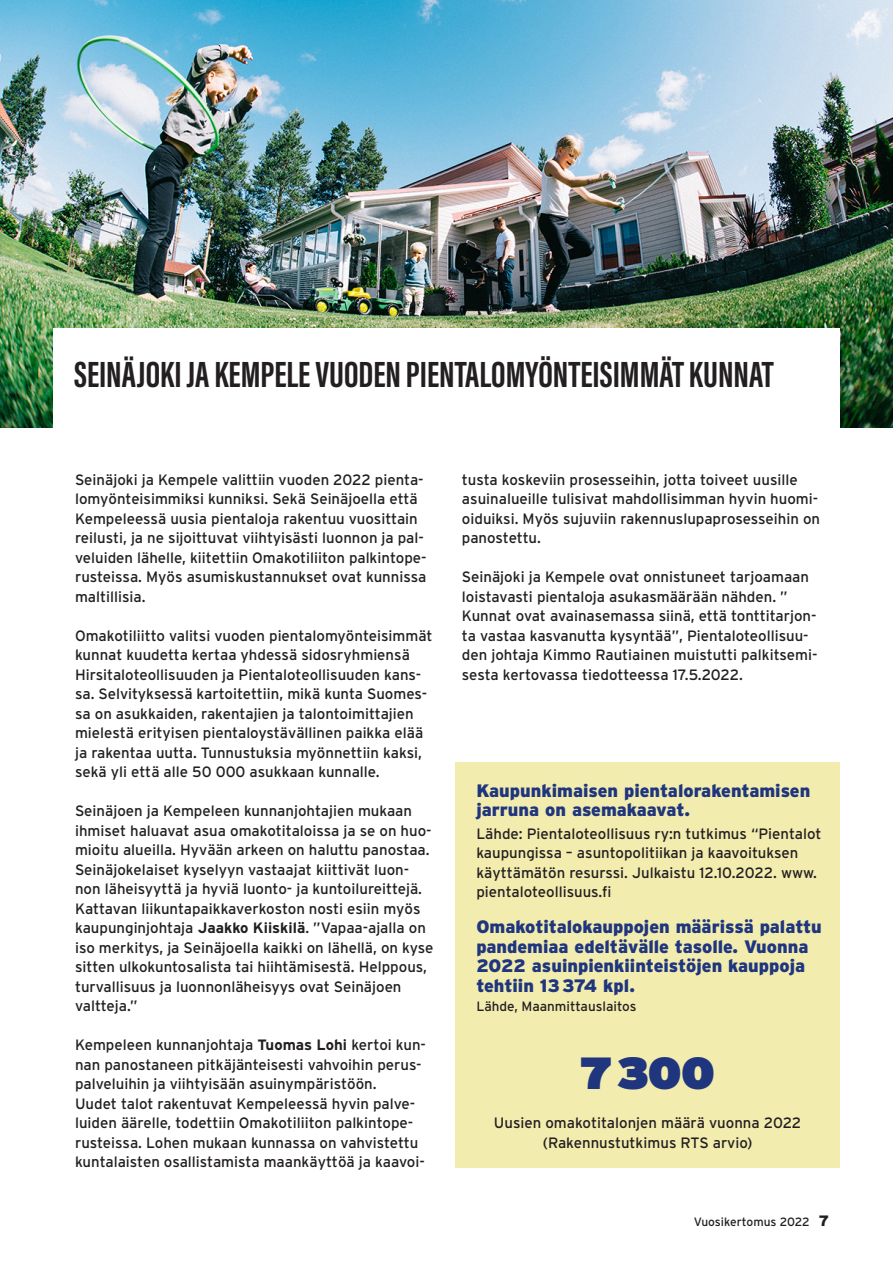
<style>
.page{position:relative;width:893px;height:1263px;background:#fff}
.page>*{position:absolute;margin:0;border:0;box-sizing:border-box;transform-origin:0 0}
.Leipis_seuraavat_kappaleet{font:900 45px "Interstate";color:#1f367e}
.Otsikko{font:37.5px "Acumin Variable Concept";color:#231f20}
.Väliotsikko_3{font:900 18px/19.5px "Interstate";color:#1f367e}
.Leipis{font:15px/19.5px "Interstate";color:#231f20}
.Leipis_seuraavat_kappaleet-2{font:15px/19.5px "Interstate";color:#231f20}
.Kuvateksti{font:15px/19.5px "Interstate";color:#231f20}
.Väliotsikko_3-2{font:13.5px "Interstate";color:#231f20}
.t1{font:12px "Interstate";color:#231f20}
.s1{font-weight:700}
.s2{font-weight:900;font-size:15px}
</style>
<div class="page">
<img style="left:1px;top:0;width:892px;height:427px">
<div style="left:53px;top:328px;width:787px;height:293px;background:#fff"></div>
<div style="left:455px;top:762px;width:385px;height:406px;background:#f3ecaf"></div>
<p class="Otsikko" style="left:74px;top:348px;width:701px">SEINÄJOKI JA KEMPELE VUODEN PIENTALOMYÖNTEISIMMÄT KUNNAT</p>
<p class="Leipis" style="left:75px;top:469px;width:353px">Seinäjoki ja Kempele valittiin vuoden 2022 pienta&shy;lomyönteisimmiksi kunniksi. Sekä Seinäjoella että Kempeleessä uusia pientaloja rakentuu vuosittain reilusti, ja ne sijoittuvat viihtyisästi luonnon ja pal&shy;veluiden lähelle, kiitettiin Omakotiliiton palkintope&shy;rusteissa. Myös asumiskustannukset ovat kunnissa maltillisia.</p>
<p class="Leipis_seuraavat_kappaleet-2" style="left:75px;top:625px;width:359px">Omakotiliitto valitsi vuoden pientalomyönteisimmät kunnat kuudetta kertaa yhdessä sidosryhmiensä Hirsitaloteollisuuden ja Pientaloteollisuuden kans&shy;sa. Selvityksessä kartoitettiin, mikä kunta Suomes&shy;sa on asukkaiden, rakentajien ja talontoimittajien mielestä erityisen pientaloystävällinen paikka elää ja rakentaa uutta. Tunnustuksia myönnettiin kaksi, sekä yli että alle 50 000 asukkaan kunnalle.</p>
<p class="Leipis_seuraavat_kappaleet-2" style="left:75px;top:801px;width:358px">Seinäjoen ja Kempeleen kunnanjohtajien mukaan ihmiset haluavat asua omakotitaloissa ja se on huo&shy;mioitu alueilla. Hyvään arkeen on haluttu panostaa.</p>
<p class="Leipis" style="left:75px;top:859px;width:360px">Seinäjokelaiset kyselyyn vastaajat kiittivät luon&shy;non läheisyyttä ja hyviä luonto- ja kuntoilureittejä.<br>Kattavan liikuntapaikkaverkoston nosti esiin myös kaupunginjohtaja <span class="s1">Jaakko Kiiskilä</span>. ”Vapaa-ajalla on iso merkitys, ja Seinäjoella kaikki on lähellä, on kyse sitten ulkokuntosalista tai hiihtämisestä. Helppous, turvallisuus ja luonnonläheisyys ovat Seinäjoen valtteja.”</p>
<p class="Leipis_seuraavat_kappaleet-2" style="left:75px;top:1035px;width:352px">Kempeleen kunnanjohtaja <span class="s1">Tuomas Lohi</span> kertoi kun&shy;nan panostaneen pitkäjänteisesti vahvoihin perus&shy;palveluihin ja viihtyisään asuinympäristöön.</p>
<p class="Leipis" style="left:75px;top:1093px;width:351px">Uudet talot rakentuvat Kempeleessä hyvin palve&shy;luiden äärelle, todettiin Omakotiliiton palkintope&shy;rusteissa. Lohen mukaan kunnassa on vahvistettu kuntalaisten osallistamista maankäyttöä ja kaavoi-</p>
<p class="Leipis" style="left:462px;top:469px;width:360px">tusta koskeviin prosesseihin, jotta toiveet uusille asuinalueille tulisivat mahdollisimman hyvin huomi&shy;oiduiksi. Myös sujuviin rakennuslupaprosesseihin on panostettu.</p>
<p class="Leipis_seuraavat_kappaleet-2" style="left:462px;top:567px;width:357px">Seinäjoki ja Kempele ovat onnistuneet tarjoamaan loistavasti pientaloja asukasmäärään nähden. ” Kunnat ovat avainasemassa siinä, että tonttitarjon&shy;ta vastaa kasvanutta kysyntää”, Pientaloteollisuu&shy;den johtaja Kimmo Rautiainen muistutti palkitsemi&shy;sesta kertovassa tiedotteessa 17.5.2022.</p>
<p class="Väliotsikko_3" style="left:476px;top:780px;width:335px">Kaupunkimaisen pientalorakentamisen jarruna on asemakaavat.</p>
<p class="Kuvateksti" style="left:476px;top:823px;width:347px">Lähde: Pientaloteollisuus ry:n tutkimus “Pientalot kaupungissa – asuntopolitiikan ja kaavoituksen käyttämätön resurssi. Julkaistu 12.10.2022. www. pientaloteollisuus.fi</p>
<p class="Väliotsikko_3" style="left:476px;top:917px;width:347px">Omakotitalokauppojen määrissä palattu pandemiaa edeltävälle tasolle. Vuonna 2022 asuinpienkiinteistöjen kauppoja tehtiin 13374 kpl.</p>
<p class="Väliotsikko_3-2" style="left:476px;top:999px;width:162px">Lähde, Maanmittauslaitos</p>
<p class="Leipis_seuraavat_kappaleet" style="left:581px;top:1045px;width:136px">7300</p>
<p class="Leipis_seuraavat_kappaleet-2" style="left:494px;top:1113px;width:309px;text-align:center">Uusien omakotitalonjen määrä vuonna 2022 (Rakennustutkimus RTS arvio)</p>
<p class="t1" style="left:694px;top:1215px;width:137px">Vuosikertomus 2022 <span class="s2">7</span></p>
</div>
